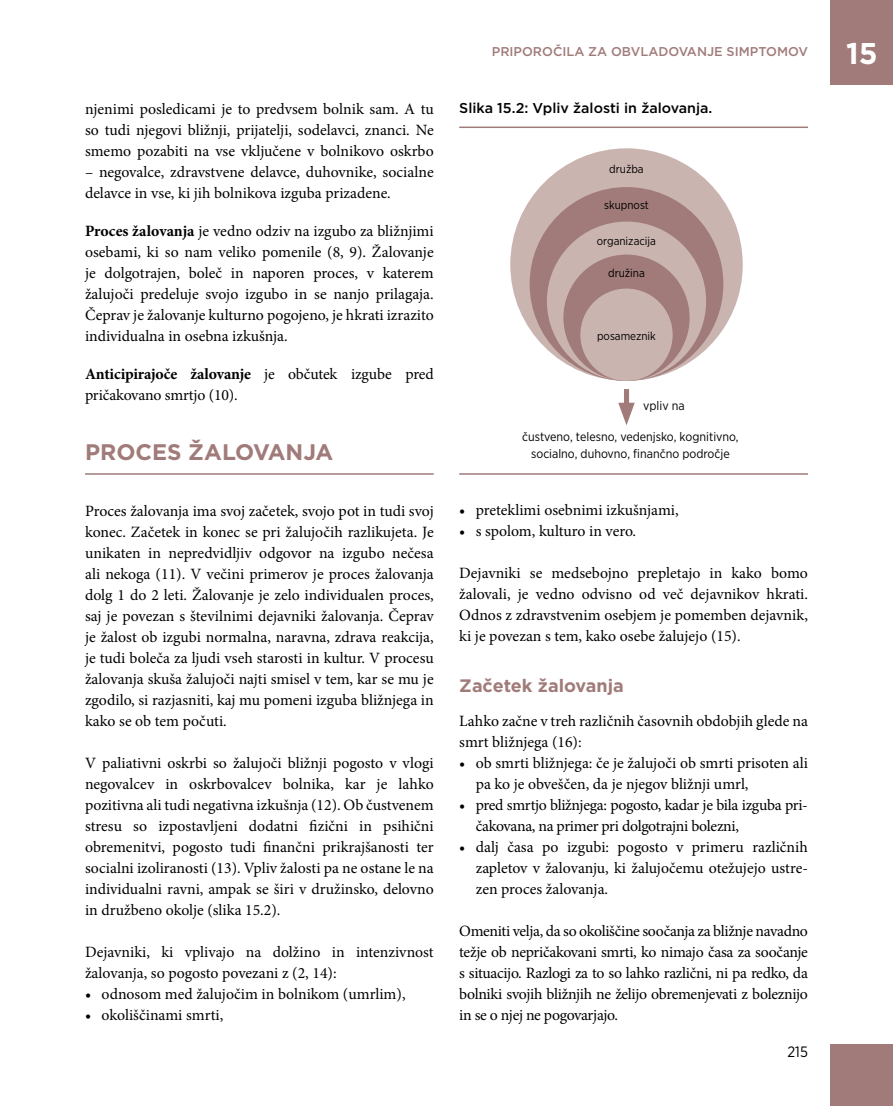
<style>
.page{position:relative;width:893px;height:1106px;background:#fff}
.page>*{position:absolute;margin:0;border:0;box-sizing:border-box;transform-origin:0 0}
.t1{font:700 30px "Gotham";color:#fff}
.t2{font:700 22.5px "Gotham";color:#a07b79}
.t3{font:700 18px "Gotham";color:#a07b79}
.t4{font:15.75px/21px "Minion Pro";color:#000;text-align:justify}
.t5{font:15.75px/21px "Minion Pro";letter-spacing:-.02em;color:#000}
.t6{font:15px "Gotham Narrow";color:#000}
.t7{font:500 14.25px "Gotham";color:#000}
.t8{font:500 12.75px "Gotham";color:#a07b79}
.t9{font:12.45px/16.5px "Gotham Narrow";color:#000;text-align:center}
.t10{font:11.55px "Gotham Narrow";color:#000}
.s1{font-weight:700}
</style>
<div class="page">
<div style="left:831px;top:1044px;width:62px;height:62px;background:#a07b79"></div>
<div style="left:831px;top:0;width:62px;height:85px;background:#a07b79"></div>
<hr style="left:85px;top:473px;width:349px;height:2px;background:#a07b79">
<hr style="left:459px;top:473px;width:349px;height:2px;background:#a07b79">
<hr style="left:459px;top:126px;width:349px;height:2px;background:#a07b79">
<div style="left:510px;top:148px;width:233px;height:233px;background:#cab4b0;border-radius:50%"></div>
<div style="left:530px;top:187px;width:193px;height:194px;background:#a07b79;border-radius:50%"></div>
<div style="left:547px;top:221px;width:159px;height:160px;background:#cab4b0;border-radius:50%"></div>
<div style="left:563px;top:254px;width:127px;height:127px;background:#a07b79;border-radius:50%"></div>
<div style="left:580px;top:288px;width:93px;height:93px;background:#cab4b0;border-radius:50%"></div>
<div style="left:624px;top:389px;width:5px;height:23px;background:#a07b79"></div>
<svg style="left:618px;top:403px;width:17px;height:22px"></svg>
<p class="t4" style="left:85px;top:98px;width:350px">njenimi posledicami je to predvsem bolnik sam. A tu so tudi njegovi bližnji, prijatelji, sodelavci, znanci. Ne smemo pozabiti na vse vključene v bolnikovo oskrbo</p>
<p class="t4" style="left:85px;top:161px;width:350px">– negovalce, zdravstvene delavce, duhovnike, socialne delavce in vse, ki jih bolnikova izguba prizadene.</p>
<p class="t4" style="left:85px;top:220px;width:350px"><span class="s1">Proces žalovanja</span> je vedno odziv na izgubo za bližnjimi osebami, ki so nam veliko pomenile (8, 9). Žalovanje je dolgotrajen, boleč in naporen proces, v katerem žalujoči predeluje svojo izgubo in se nanjo prilagaja.<br>Čeprav je žalovanje kulturno pogojeno, je hkrati izrazito individualna in osebna izkušnja.</p>
<p class="t4" style="left:85px;top:363px;width:350px"><span class="s1">Anticipirajoče žalovanje</span> je občutek izgube pred pričakovano smrtjo (10).</p>
<h2 class="t2" style="left:85px;top:437px;width:250px">PROCES ŽALOVANJA</h2>
<p class="t4" style="left:85px;top:500px;width:350px">Proces žalovanja ima svoj začetek, svojo pot in tudi svoj konec. Začetek in konec se pri žalujočih razlikujeta. Je unikaten in nepredvidljiv odgovor na izgubo nečesa ali nekoga (11). V večini primerov je proces žalovanja dolg 1 do 2 leti. Žalovanje je zelo individualen proces, saj je povezan s številnimi dejavniki žalovanja. Čeprav je žalost ob izgubi normalna, naravna, zdrava reakcija, je tudi boleča za ljudi vseh starosti in kultur. V procesu žalovanja skuša žalujoči najti smisel v tem, kar se mu je zgodilo, si razjasniti, kaj mu pomeni izguba bližnjega in kako se ob tem počuti.</p>
<p class="t4" style="left:85px;top:752px;width:350px">V paliativni oskrbi so žalujoči bližnji pogosto v vlogi negovalcev in oskrbovalcev bolnika, kar je lahko pozitivna ali tudi negativna izkušnja (12). Ob čustvenem stresu so izpostavljeni dodatni fizični in psihični obremenitvi, pogosto tudi finančni prikrajšanosti ter socialni izoliranosti (13). Vpliv žalosti pa ne ostane le na individualni ravni, ampak se širi v družinsko, delovno in družbeno okolje (slika 15.2).</p>
<p class="t4" style="left:85px;top:941px;width:350px">Dejavniki, ki vplivajo na dolžino in intenzivnost žalovanja, so pogosto povezani z (2, 14):</p>
<p class="t4" style="left:85px;top:983px;width:322px">• odnosom med žalujočim in bolnikom (umrlim),</p>
<p class="t4" style="left:85px;top:1004px;width:140px">• okoliščinami smrti,</p>
<p class="t8" style="left:492px;top:44px;width:318px">PRIPOROČILA ZA OBVLADOVANJE SIMPTOMOV</p>
<h1 class="t1" style="left:846px;top:34px;width:33px">15</h1>
<p class="t7" style="left:459px;top:99px;width:255px">Slika 15.2: Vpliv žalosti in žalovanja.</p>
<p class="t10" style="left:609px;top:162px;width:36px">družba</p>
<p class="t10" style="left:604px;top:198px;width:46px">skupnost</p>
<p class="t10" style="left:597px;top:233px;width:61px">organizacija</p>
<p class="t10" style="left:608px;top:266px;width:38px">družina</p>
<p class="t10" style="left:597px;top:329px;width:60px">posameznik</p>
<p class="t9" style="left:643px;top:397px;width:43px">vpliv na</p>
<p class="t9" style="left:522px;top:428px;width:218px">čustveno, telesno, vedenjsko, kognitivno, socialno, duhovno, finančno področje</p>
<p class="t4" style="left:459px;top:499px;width:221px">• preteklimi osebnimi izkušnjami,</p>
<p class="t4" style="left:459px;top:520px;width:178px">• s spolom, kulturo in vero.</p>
<p class="t4" style="left:459px;top:562px;width:350px">Dejavniki se medsebojno prepletajo in kako bomo žalovali, je vedno odvisno od več dejavnikov hkrati.<br>Odnos z zdravstvenim osebjem je pomemben dejavnik, ki je povezan s tem, kako osebe žalujejo (15).</p>
<p class="t3" style="left:459px;top:673px;width:166px">Začetek žalovanja</p>
<p class="t4" style="left:459px;top:710px;width:350px">Lahko začne v treh različnih časovnih obdobjih glede na smrt bližnjega (16):</p>
<p class="t4" style="left:476px;top:752px;width:334px;text-indent:-17px">• ob smrti bližnjega: če je žalujoči ob smrti prisoten ali pa ko je obveščen, da je njegov bližnji umrl,</p>
<p class="t5" style="left:476px;top:794px;width:334px;text-indent:-17px">• pred smrtjo bližnjega: pogosto, kadar je bila izguba pri&shy;čakovana, na primer pri dolgotrajni bolezni,</p>
<p class="t4" style="left:476px;top:836px;width:334px;text-indent:-17px">• dalj časa po izgubi: pogosto v primeru različnih zapletov v žalovanju, ki žalujočemu otežujejo ustre&shy;zen proces žalovanja.</p>
<p class="t4" style="left:459px;top:920px;width:350px">Omeniti velja, da so okoliščine soočanja za bližnje navadno težje ob nepričakovani smrti, ko nimajo časa za soočanje s situacijo. Razlogi za to so lahko različni, ni pa redko, da bolniki svojih bližnjih ne želijo obremenjevati z boleznijo in se o njej ne pogovarjajo.</p>
<p class="t6" style="left:787px;top:1042px;width:22px">215</p>
</div>
